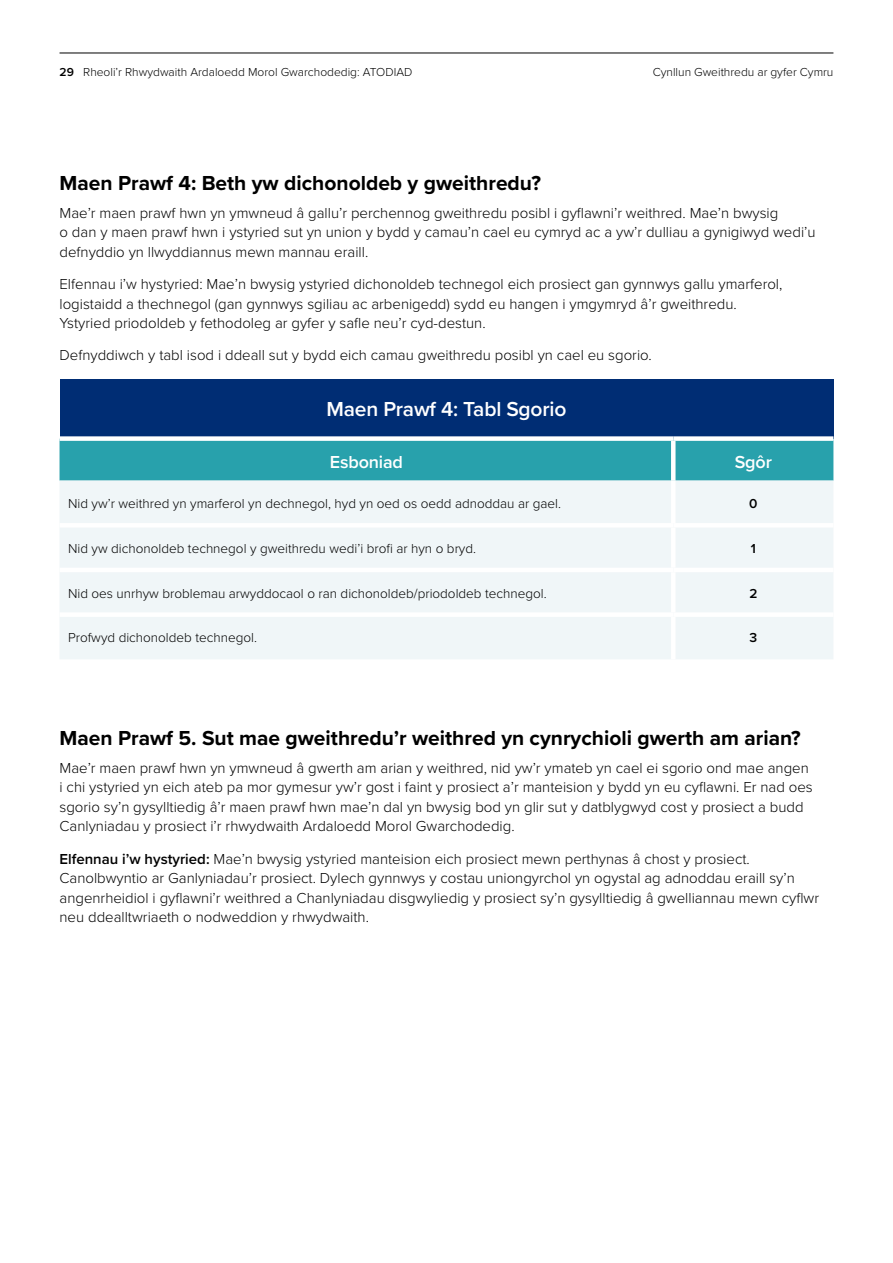
<style>
.page{position:relative;width:893px;height:1263px;background:#fff}
.page>*{position:absolute;margin:0;border:0;box-sizing:border-box;transform-origin:0 0}
.H2_Sub_Headings{font:700 21px "Proxima Nova";color:#000}
.H2_Table_Sub_Centred{font:600 21px "Proxima Nova";letter-spacing:-.01em;color:#fff}
.H3_Table_Centred_Hea{font:600 18px "Proxima Nova";letter-spacing:-.01em;color:#fff}
.Body_Text{font:300 15px/19.5px "Proxima Nova";color:#000}
.Table_Text_9pt{font:300 13.5px "Proxima Nova";color:#000}
.Table_Text_Centred{font:600 13.5px "Proxima Nova";color:#000}
.t1{font:300 12px "Proxima Nova";color:#000}
.s1{font-weight:600}
</style>
<div class="page">
<hr style="left:60px;top:53px;width:773px;height:1px;background:#000">
<div style="left:60px;top:379px;width:773px;height:60px;background:#002d74"></div>
<div style="left:60px;top:441px;width:773px;height:40px;background:#28a1ac"></div>
<div style="left:60px;top:481px;width:773px;height:178px;background:#f0f6f8"></div>
<hr style="left:671px;top:481px;width:4px;height:42px;background:#fff">
<hr style="left:60px;top:523px;width:613px;height:4px;background:#fff">
<hr style="left:673px;top:523px;width:160px;height:4px;background:#fff">
<hr style="left:671px;top:527px;width:4px;height:41px;background:#fff">
<hr style="left:60px;top:568px;width:613px;height:4px;background:#fff">
<hr style="left:673px;top:568px;width:160px;height:4px;background:#fff">
<hr style="left:671px;top:572px;width:4px;height:40px;background:#fff">
<div style="left:60px;top:612px;width:613px;height:5px;background:#fff"></div>
<div style="left:673px;top:612px;width:160px;height:5px;background:#fff"></div>
<hr style="left:671px;top:617px;width:4px;height:42px;background:#fff">
<div style="left:60px;top:436px;width:613px;height:5px;background:#fff"></div>
<div style="left:673px;top:436px;width:160px;height:5px;background:#fff"></div>
<hr style="left:671px;top:441px;width:4px;height:40px;background:#fff">
<p class="t1" style="left:60px;top:63px;width:354px"><span class="s1">29</span> Rheoli’r Rhwydwaith Ardaloedd Morol Gwarchodedig: ATODIAD</p>
<p class="t1" style="left:653px;top:63px;width:182px">Cynllun Gweithredu ar gyfer Cymru</p>
<h2 class="H2_Sub_Headings" style="left:60px;top:167px;width:483px">Maen Prawf 4: Beth yw dichonoldeb y gweithredu?</h2>
<p class="Body_Text" style="left:60px;top:202px;width:758px">Mae’r maen prawf hwn yn ymwneud â gallu’r perchennog gweithredu posibl i gyflawni’r weithred. Mae’n bwysig<br>o dan y maen prawf hwn i ystyried sut yn union y bydd y camau’n cael eu cymryd ac a yw’r dulliau a gynigiwyd wedi’u defnyddio yn llwyddiannus mewn mannau eraill.</p>
<p class="Body_Text" style="left:60px;top:273px;width:724px">Elfennau i’w hystyried: Mae’n bwysig ystyried dichonoldeb technegol eich prosiect gan gynnwys gallu ymarferol, logistaidd a thechnegol (gan gynnwys sgiliau ac arbenigedd) sydd eu hangen i ymgymryd â’r gweithredu.<br>Ystyried priodoldeb y fethodoleg ar gyfer y safle neu’r cyd-destun.</p>
<p class="Body_Text" style="left:60px;top:345px;width:594px">Defnyddiwch y tabl isod i ddeall sut y bydd eich camau gweithredu posibl yn cael eu sgorio.</p>
<h2 class="H2_Table_Sub_Centred" style="left:327px;top:393px;width:241px">Maen Prawf 4: Tabl Sgorio</h2>
<h3 class="H3_Table_Centred_Hea" style="left:330px;top:448px;width:75px">Esboniad</h3>
<h3 class="H3_Table_Centred_Hea" style="left:735px;top:448px;width:39px">Sgôr</h3>
<p class="Table_Text_9pt" style="left:68px;top:494px;width:495px">Nid yw’r weithred yn ymarferol yn dechnegol, hyd yn oed os oedd adnoddau ar gael.</p>
<p class="Table_Text_Centred" style="left:749px;top:494px;width:10px">0</p>
<p class="Table_Text_9pt" style="left:68px;top:538px;width:410px">Nid yw dichonoldeb technegol y gweithredu wedi’i brofi ar hyn o bryd.</p>
<p class="Table_Text_Centred" style="left:751px;top:538px;width:7px">1</p>
<p class="Table_Text_9pt" style="left:68px;top:583px;width:480px">Nid oes unrhyw broblemau arwyddocaol o ran dichonoldeb/priodoldeb technegol.</p>
<p class="Table_Text_Centred" style="left:749px;top:583px;width:10px">2</p>
<p class="Table_Text_9pt" style="left:68px;top:628px;width:190px">Profwyd dichonoldeb technegol.</p>
<p class="Table_Text_Centred" style="left:749px;top:628px;width:9px">3</p>
<h2 class="H2_Sub_Headings" style="left:60px;top:722px;width:743px">Maen Prawf 5. Sut mae gweithredu’r weithred yn cynrychioli gwerth am arian?</h2>
<p class="Body_Text" style="left:60px;top:757px;width:755px">Mae’r maen prawf hwn yn ymwneud â gwerth am arian y weithred, nid yw’r ymateb yn cael ei sgorio ond mae angen i chi ystyried yn eich ateb pa mor gymesur yw’r gost i faint y prosiect a’r manteision y bydd yn eu cyflawni. Er nad oes sgorio sy’n gysylltiedig â’r maen prawf hwn mae’n dal yn bwysig bod yn glir sut y datblygwyd cost y prosiect a budd Canlyniadau y prosiect i’r rhwydwaith Ardaloedd Morol Gwarchodedig.</p>
<p class="Body_Text" style="left:60px;top:848px;width:761px"><span class="s1">Elfennau i’w hystyried:</span> Mae’n bwysig ystyried manteision eich prosiect mewn perthynas â chost y prosiect.<br>Canolbwyntio ar Ganlyniadau’r prosiect. Dylech gynnwys y costau uniongyrchol yn ogystal ag adnoddau eraill sy’n angenrheidiol i gyflawni’r weithred a Chanlyniadau disgwyliedig y prosiect sy’n gysylltiedig â gwelliannau mewn cyflwr neu ddealltwriaeth o nodweddion y rhwydwaith.</p>
</div>
